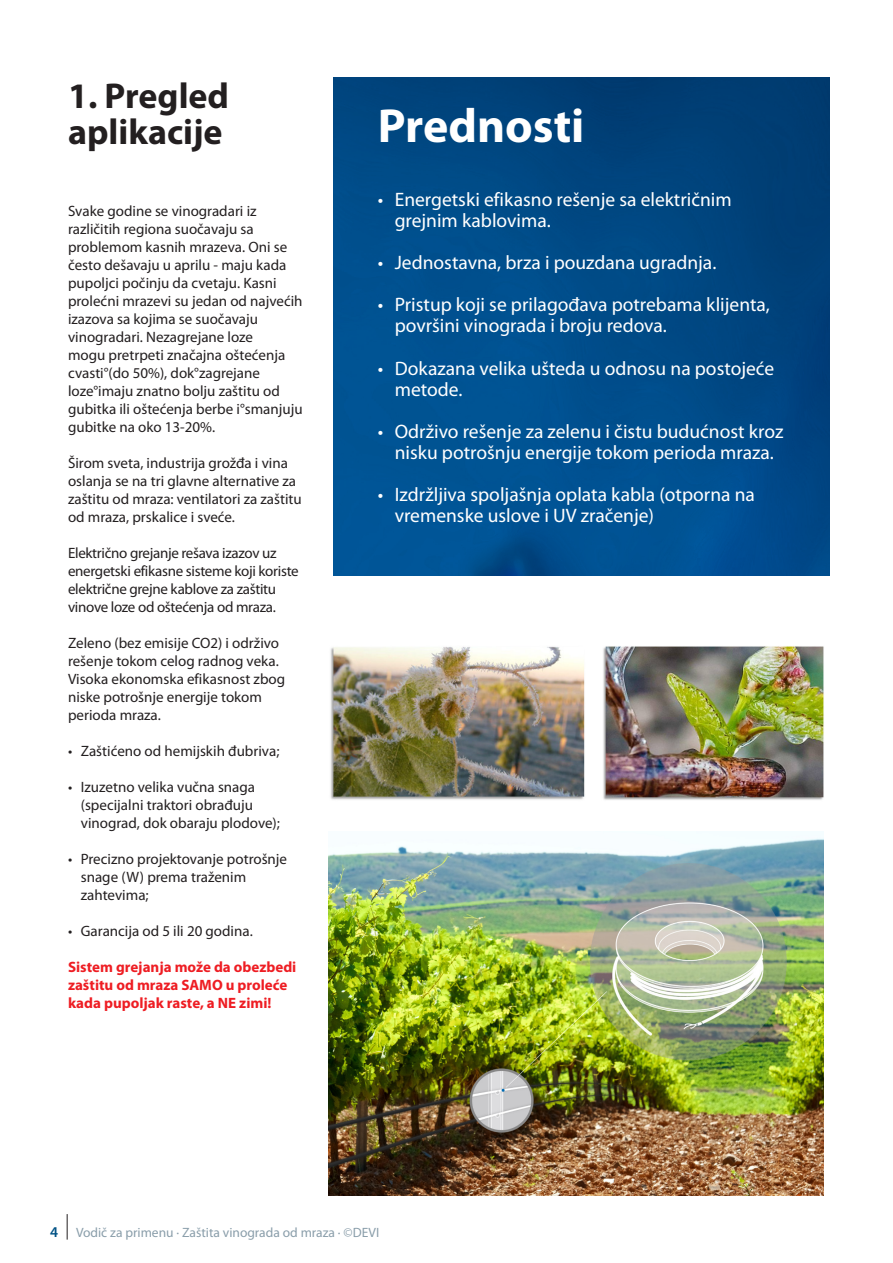
<style>
.page{position:relative;width:893px;height:1263px;background:#fff}
.page>*{position:absolute;margin:0;border:0;box-sizing:border-box;transform-origin:0 0}
.Index_Header_Negativ{font:700 48px "Myriad Pro";color:#fff}
.DEVI_Chapter{font:700 36px/36px "Myriad Pro";color:#231f20}
.t1{font:19.5px/21px "Myriad Pro";color:#fff}
.Copy{font:15px/18px "Myriad Pro";color:#231f20}
.Copy-2{font:15px/18px "Myriad Pro";letter-spacing:-.02em;color:#231f20}
.Copy-3{font:700 15px/18px "Myriad Pro";color:#ee1d23}
.t2{font:13.5px "Myriad Pro";color:#8a9eaa}
.s1{font-weight:600;font-size:15px;color:#005285}
</style>
<div class="page">
<img style="left:334px;top:78px;width:496px;height:498px">
<img style="left:330px;top:646px;width:255px;height:154px">
<img style="left:603px;top:646px;width:221px;height:154px">
<img style="left:329px;top:832px;width:495px;height:363px">
<svg style="left:67px;top:1214px;width:1px;height:25px"></svg>
<p class="DEVI_Chapter" style="left:68px;top:78px;width:163px">1. Pregled aplikacije</p>
<p class="Copy" style="left:68px;top:202px;width:236px">Svake godine se vinogradari iz različitih regiona suočavaju sa problemom kasnih mrazeva. Oni se često dešavaju u aprilu - maju kada pupoljci počinju da cvetaju. Kasni prolećni mrazevi su jedan od najvećih izazova sa kojima se suočavaju vinogradari. Nezagrejane loze<br>mogu pretrpeti značajna oštećenja cvasti°(do 50%), dok°zagrejane loze°imaju znatno bolju zaštitu od gubitka ili oštećenja berbe i°smanjuju gubitke na oko 13-20%.</p>
<p class="Copy" style="left:68px;top:454px;width:235px">Širom sveta, industrija grožđa i vina oslanja se na tri glavne alternative za zaštitu od mraza: ventilatori za zaštitu od mraza, prskalice i sveće.</p>
<p class="Copy-2" style="left:68px;top:544px;width:232px">Električno grejanje rešava izazov uz energetski efikasne sisteme koji koriste električne grejne kablove za zaštitu vinove loze od oštećenja od mraza.</p>
<p class="Copy" style="left:68px;top:634px;width:219px">Zeleno (bez emisije CO2) i održivo rešenje tokom celog radnog veka.<br>Visoka ekonomska efikasnost zbog niske potrošnje energije tokom perioda mraza.</p>
<p class="Copy" style="left:68px;top:742px;width:213px">• Zaštićeno od hemijskih đubriva;</p>
<p class="Copy" style="left:81px;top:778px;width:201px;text-indent:-13px">• Izuzetno velika vučna snaga (specijalni traktori obrađuju vinograd, dok obaraju plodove);</p>
<p class="Copy" style="left:81px;top:850px;width:208px;text-indent:-13px">• Precizno projektovanje potrošnje snage (W) prema traženim zahtevima;</p>
<p class="Copy" style="left:68px;top:922px;width:186px">• Garancija od 5 ili 20 godina.</p>
<p class="Copy-3" style="left:68px;top:958px;width:230px">Sistem grejanja može da obezbedi zaštitu od mraza SAMO u proleće kada pupoljak raste, a NE zimi!</p>
<p class="Index_Header_Negativ" style="left:378px;top:99px;width:208px">Prednosti</p>
<p class="t1" style="left:395px;top:189px;width:339px;text-indent:-17px">• Energetski efikasno rešenje sa električnim grejnim kablovima.</p>
<p class="t1" style="left:378px;top:252px;width:340px">• Jednostavna, brza i pouzdana ugradnja.</p>
<p class="t1" style="left:395px;top:295px;width:377px;text-indent:-17px">• Pristup koji se prilagođava potrebama klijenta, površini vinograda i broju redova.</p>
<p class="t1" style="left:395px;top:358px;width:381px;text-indent:-17px">• Dokazana velika ušteda u odnosu na postojeće metode.</p>
<p class="t1" style="left:378px;top:421px;width:407px;text-align:center">• Održivo rešenje za zelenu i čistu budućnost kroz nisku potrošnju energije tokom perioda mraza.</p>
<p class="t1" style="left:395px;top:484px;width:362px;text-indent:-17px">• Izdržljiva spoljašnja oplata kabla (otporna na vremenske uslove i UV zračenje)</p>
<p class="t2" style="left:50px;top:1225px;width:331px"><span class="s1">4</span> Vodič za primenu · Zaštita vinograda od mraza · ©DEVI</p>
</div>
